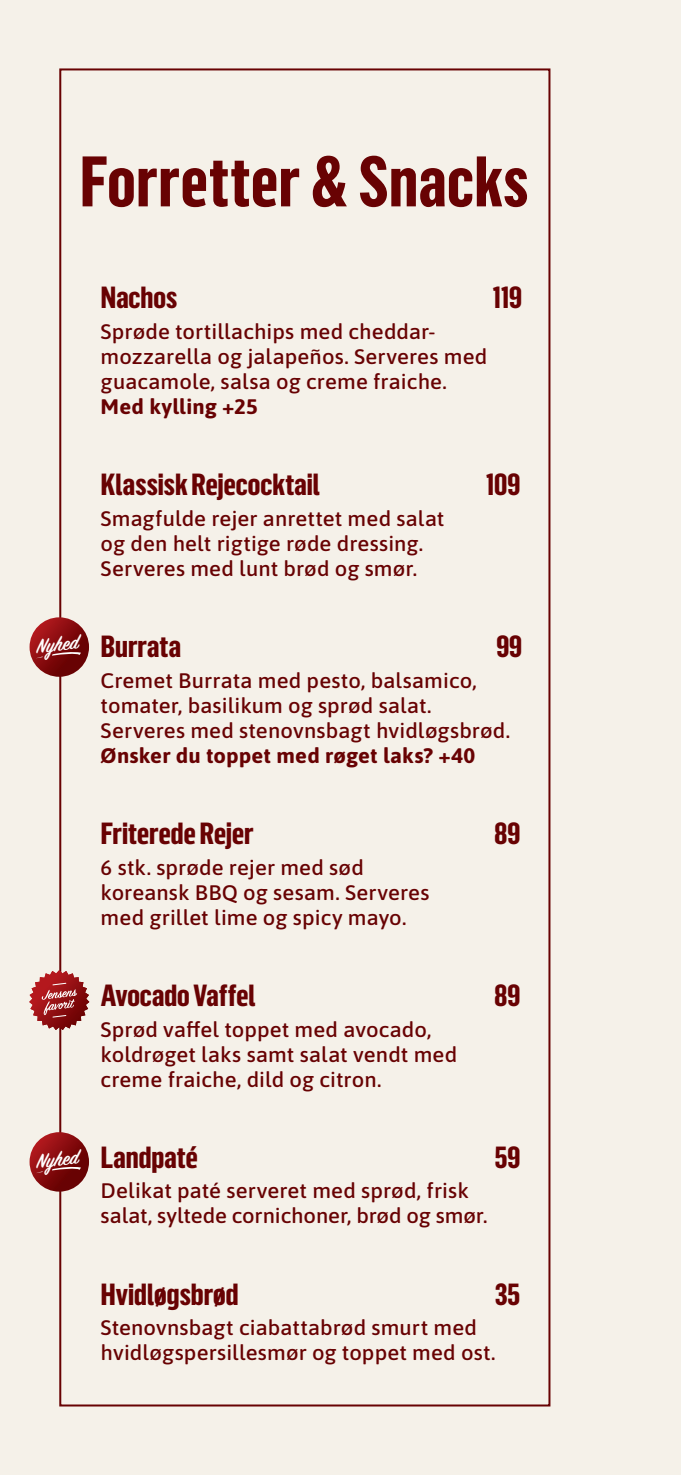
<style>
.page{position:relative;width:681px;height:1475px;background:#fff}
.page>*{position:absolute;margin:0;border:0;box-sizing:border-box;transform-origin:0 0}
.t1{font:700 70px "Flama Cond";letter-spacing:-.005em;color:#680203}
.t2{font:700 30px "Flama Cond";letter-spacing:-.02em;color:#680203;scale:1.05 1}
.t3{font:600 21.8px "Sign Painter House Script";color:#fff}
.t4{font:500 21px/25px "Asap";letter-spacing:.005em;color:#680203;scale:1.05 1}
.t5{font:700 21px "Asap";letter-spacing:.01em;color:#680203;scale:1.05 1}
</style>
<div class="page">
<div style="left:0;top:0;width:680px;height:1474px;background:#f5f1e9"></div>
<svg style="left:30px;top:1131px;width:59px;height:60px;background:#871012"></svg>
<svg style="left:36px;top:1170px;width:7px;height:2px"></svg>
<svg style="left:52px;top:1165px;width:29px;height:5px"></svg>
<svg style="left:30px;top:617px;width:59px;height:59px;background:#850c0e"></svg>
<svg style="left:36px;top:656px;width:7px;height:2px"></svg>
<svg style="left:52px;top:651px;width:29px;height:4px"></svg>
<svg style="left:29px;top:970px;width:60px;height:59px"></svg>
<h1 class="t1" style="left:80px;top:135px;width:450px">Forretter &amp; Snacks</h1>
<h2 class="t2" style="left:101px;top:278px;width:75px">Nachos</h2>
<h2 class="t2" style="left:492px;top:278px;width:30px">119</h2>
<p class="t4" style="left:101px;top:318px;width:369px">Sprøde tortillachips med cheddar&shy;mozzarella og jalapeños. Serveres med guacamole, salsa og creme fraiche.</p>
<p class="t5" style="left:101px;top:392px;width:151px">Med kylling +25</p>
<h2 class="t2" style="left:101px;top:464px;width:210px">Klassisk Rejecocktail</h2>
<h2 class="t2" style="left:485px;top:464px;width:35px">109</h2>
<p class="t4" style="left:101px;top:505px;width:329px">Smagfulde rejer anrettet med salat og den helt rigtige røde dressing.<br>Serveres med lunt brød og smør.</p>
<p class="t3" style="left:35px;top:633px;width:44px;rotate:-7deg">Nyhed</p>
<h2 class="t2" style="left:101px;top:626px;width:78px">Burrata</h2>
<h2 class="t2" style="left:496px;top:626px;width:27px">99</h2>
<p class="t4" style="left:101px;top:666px;width:391px">Cremet Burrata med pesto, balsamico, tomater, basilikum og sprød salat.<br>Serveres med stenovnsbagt hvidløgsbrød.</p>
<p class="t5" style="left:101px;top:740px;width:358px">Ønsker du toppet med røget laks? +40</p>
<h2 class="t2" style="left:101px;top:813px;width:147px">Friterede Rejer</h2>
<h2 class="t2" style="left:494px;top:813px;width:27px">89</h2>
<p class="t4" style="left:101px;top:853px;width:314px">6 stk. sprøde rejer med sød koreansk BBQ og sesam. Serveres med grillet lime og spicy mayo.</p>
<h2 class="t2" style="left:101px;top:975px;width:149px">Avocado Vaffel</h2>
<h2 class="t2" style="left:494px;top:975px;width:27px">89</h2>
<p class="t4" style="left:101px;top:1015px;width:341px">Sprød vaffel toppet med avocado, koldrøget laks samt salat vendt med creme fraiche, dild og citron.</p>
<p class="t3" style="left:35px;top:1148px;width:44px;rotate:-7deg">Nyhed</p>
<h2 class="t2" style="left:101px;top:1136px;width:94px">Landpaté</h2>
<h2 class="t2" style="left:494px;top:1136px;width:26px">59</h2>
<p class="t4" style="left:101px;top:1177px;width:370px">Delikat paté serveret med sprød, frisk salat, syltede cornichoner, brød og smør.</p>
<h2 class="t2" style="left:101px;top:1273px;width:133px">Hvidløgsbrød</h2>
<h2 class="t2" style="left:494px;top:1273px;width:26px">35</h2>
<p class="t4" style="left:101px;top:1313px;width:377px">Stenovnsbagt ciabattabrød smurt med hvidløgspersillesmør og toppet med ost.</p>
</div>
